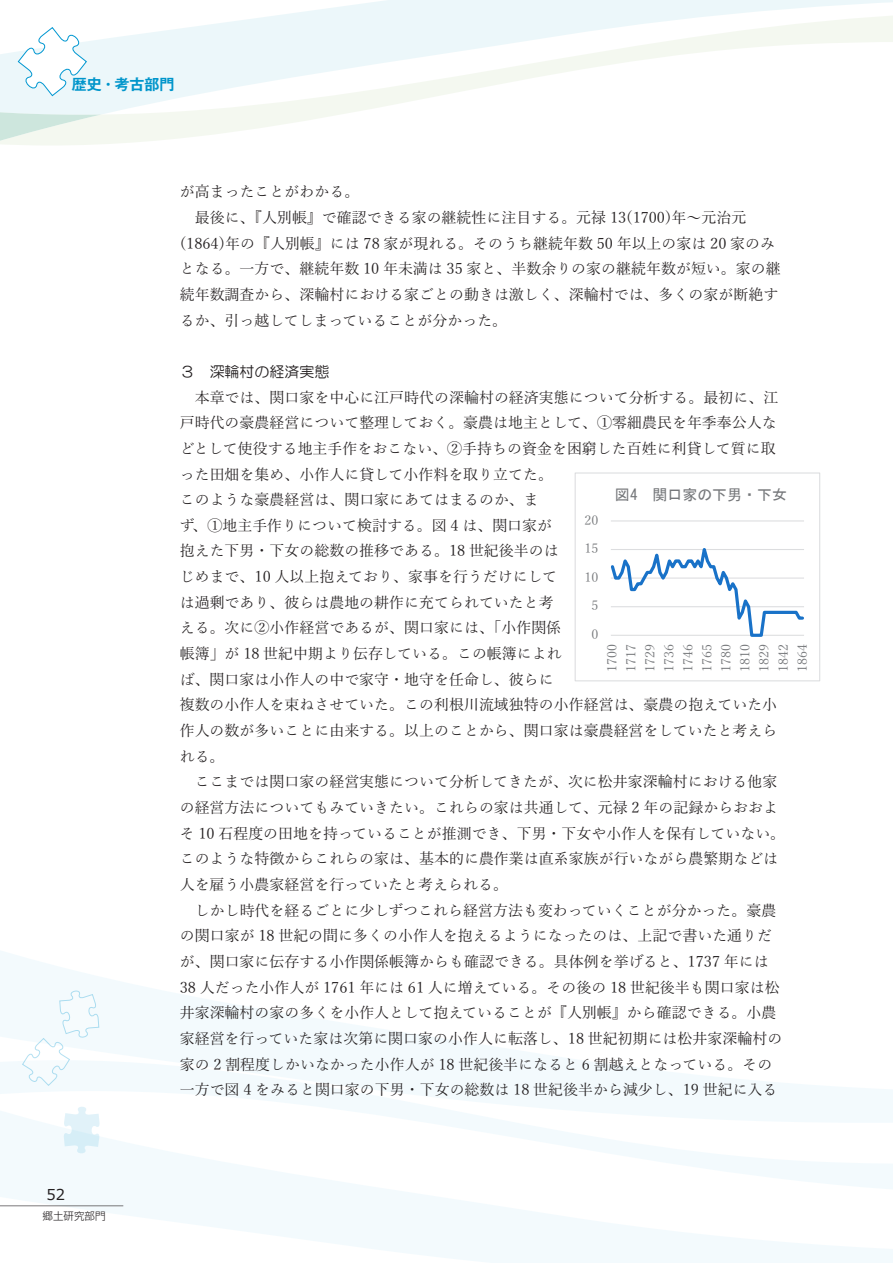
<style>
.page{position:relative;width:893px;height:1263px;background:#fff}
.page>*{position:absolute;margin:0;border:0;box-sizing:border-box;transform-origin:0 0}
.t1{font:15px/25.7px "Yu Mincho";color:#231f20}
.t2{font:15px "MS Gothic";color:#76787b}
.t3{font:15px "HG Maru Gothic MPRO";color:#231f20}
.t4{font:700 15px "Gothic MB101 Pro De";color:#0095cb}
.t5{font:15px "Meiryo";color:#231f20}
.t6{font:12.9px/19px "Yu Mincho";color:#76787b;text-align:justify}
.t7{font:300 10.5px "Shin Go Pro";color:#231f20}
</style>
<div class="page">
<svg style="left:0;top:951px;width:499px;height:97px"></svg>
<svg style="left:0;top:1196px;width:893px;height:67px"></svg>
<svg style="left:0;top:1048px;width:893px;height:148px"></svg>
<svg style="left:312px;top:0;width:581px;height:11px;fill:#ecf7fa"></svg>
<svg style="left:7px;top:11px;width:886px;height:134px"></svg>
<svg style="left:0;top:23px;width:893px;height:121px"></svg>
<svg style="left:63px;top:1107px;width:37px;height:46px"></svg>
<svg style="left:22px;top:990px;width:77px;height:96px"></svg>
<hr style="left:611px;top:520px;width:193px;height:1px;background:#dcdddf">
<svg style="left:611px;top:548px;width:193px;height:88px"></svg>
<div style="left:575px;top:472px;width:245px;height:209px;border:1px solid #dcdddf"></div>
<hr style="left:0;top:1205px;width:123px;height:1px;background:#231f20">
<svg style="left:18px;top:27px;width:69px;height:69px"></svg>
<p class="t4" style="left:72px;top:72px;width:104px">歴史・考古部門</p>
<p class="t5" style="left:47px;top:1184px;width:20px">52</p>
<p class="t7" style="left:43px;top:1208px;width:64px">郷土研究部門</p>
<p class="t1" style="left:180px;top:178px;width:181px">が高まったことがわかる。</p>
<p class="t1" style="left:195px;top:203px;width:553px">最後に、『人別帳』で確認できる家の継続性に注目する。元禄 13(1700)年～元治元</p>
<p class="t1" style="left:180px;top:229px;width:597px">(1864)年の『人別帳』には 78 家が現れる。そのうち継続年数 50 年以上の家は 20 家のみ</p>
<p class="t1" style="left:180px;top:255px;width:602px">となる。一方で、継続年数 10 年未満は 35 家と、半数余りの家の継続年数が短い。家の継</p>
<p class="t1" style="left:180px;top:280px;width:600px">続年数調査から、深輪村における家ごとの動きは激しく、深輪村では、多くの家が断絶す</p>
<p class="t1" style="left:180px;top:306px;width:329px">るか、引っ越してしまっていることが分かった。</p>
<p class="t3" style="left:180px;top:364px;width:151px">３ 深輪村の経済実態</p>
<p class="t1" style="left:180px;top:383px;width:600px;text-indent:15px">本章では、関口家を中心に江戸時代の深輪村の経済実態について分析する。最初に、江戸時代の豪農経営について整理しておく。豪農は地主として、①零細農民を年季奉公人などとして使役する地主手作をおこない、②手持ちの資金を困窮した百姓に利貸して質に取った田畑を集め、小作人に貸して小作料を取り立てた。<br>このような豪農経営は、関口家にあてはまるのか、ま<br>ず、①地主手作りについて検討する。図 4 は、関口家が<br>抱えた下男・下女の総数の推移である。18 世紀後半のは<br>じめまで、10 人以上抱えており、家事を行うだけにして<br>は過剰であり、彼らは農地の耕作に充てられていたと考<br>える。次に②小作経営であるが、関口家には、「小作関係<br>帳簿」が 18 世紀中期より伝存している。この帳簿によれ<br>ば、関口家は小作人の中で家守・地守を任命し、彼らに<br>複数の小作人を束ねさせていた。この利根川流域独特の小作経営は、豪農の抱えていた小作人の数が多いことに由来する。以上のことから、関口家は豪農経営をしていたと考えられる。</p>
<p class="t1" style="left:180px;top:767px;width:607px;text-indent:15px">ここまでは関口家の経営実態について分析してきたが、次に松井家深輪村における他家の経営方法についてもみていきたい。これらの家は共通して、元禄 2 年の記録からおおよそ 10 石程度の田地を持っていることが推測でき、下男・下女や小作人を保有していない。このような特徴からこれらの家は、基本的に農作業は直系家族が行いながら農繁期などは人を雇う小農家経営を行っていたと考えられる。</p>
<p class="t1" style="left:180px;top:896px;width:604px;text-indent:15px">しかし時代を経るごとに少しずつこれら経営方法も変わっていくことが分かった。豪農の関口家が 18 世紀の間に多くの小作人を抱えるようになったのは、上記で書いた通りだが、関口家に伝存する小作関係帳簿からも確認できる。具体例を挙げると、1737 年には38 人だった小作人が 1761 年には 61 人に増えている。その後の 18 世紀後半も関口家は松井家深輪村の家の多くを小作人として抱えていることが『人別帳』から確認できる。小農家経営を行っていた家は次第に関口家の小作人に転落し、18 世紀初期には松井家深輪村の家の 2 割程度しかいなかった小作人が 18 世紀後半になると 6 割越えとなっている。その一方で図 4 をみると関口家の下男・下女の総数は 18 世紀後半から減少し、19 世紀に入る</p>
<p class="t2" style="left:615px;top:487px;width:174px">図4 関口家の下男・下女</p>
<p class="t6" style="left:584px;top:509px;width:15px">20</p>
<p class="t6" style="left:584px;top:538px;width:15px">15</p>
<p class="t6" style="left:584px;top:566px;width:15px">10</p>
<p class="t6" style="left:591px;top:595px;width:8px">5</p>
<p class="t6" style="left:591px;top:623px;width:8px">0</p>
<p class="t6" style="left:601px;top:672px;width:29px;rotate:-90deg">1700<br>1717<br>1729<br>1736<br>1746<br>1765<br>1780<br>1810<br>1829<br>1842<br>1864</p>
</div>
